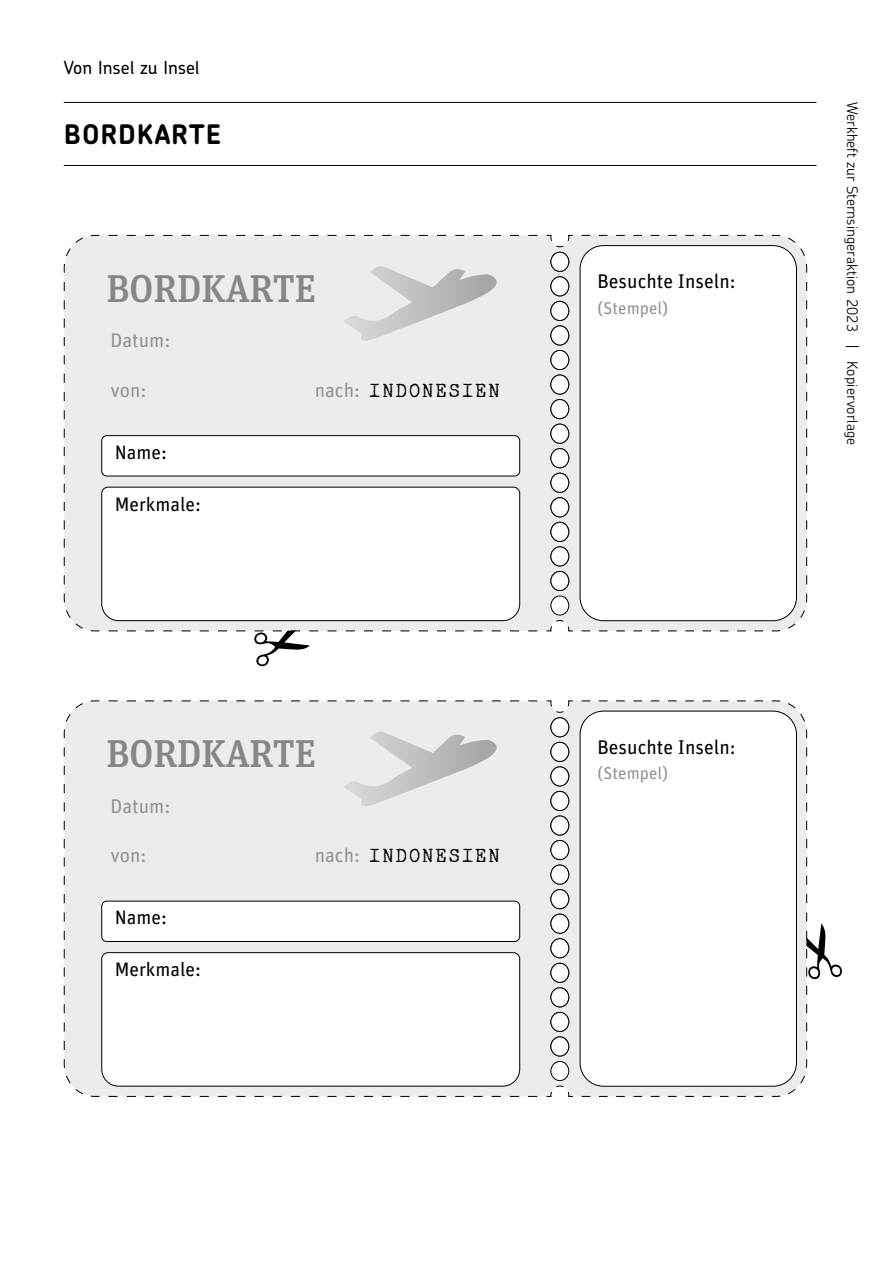
<style>
.page{position:relative;width:893px;height:1263px;background:#fff}
.page>*{position:absolute;margin:0;border:0;box-sizing:border-box;transform-origin:0 0}
.t1{font:500 38.7px "Unit Slab Pro";color:#878786}
.t2{font:700 27px "Chevin Pro";letter-spacing:.035em;color:#000}
.t3{font:19.8px "Unit Pro";color:#000}
.t4{font:19.8px "Unit Pro";color:#919292}
.t5{font:19.5px "Unit Pro";color:#000}
.t6{font:18px "Underwood Champion";letter-spacing:.15em;color:#000}
.t7{font:500 18px "Chevin";letter-spacing:.01em;color:#000}
.t8{font:17.1px "Unit Pro";color:#919292}
.t9{font:300 14.7px "Chevin";letter-spacing:.01em;color:#000}
.s1{font-family:"Unit Pro";font-size:19.8px;color:#919292}
.s2{font-size:19.8px}
</style>
<div class="page">
<hr style="left:64px;top:165px;width:752px;height:1px;background:#000">
<hr style="left:64px;top:102px;width:752px;height:1px;background:#000">
<svg style="left:582px;top:631px;width:182px;height:1px"></svg>
<div style="left:64px;top:235px;width:743px;height:396px;background:#ececed"></div>
<div style="left:580px;top:246px;width:216px;height:375px;background:#fff;border-radius:23px"></div>
<div style="left:580px;top:245px;width:217px;height:376px;border:1px solid #000;border-radius:23px"></div>
<svg style="left:343px;top:266px;width:155px;height:75px;background:#dadbdb"></svg>
<div style="left:551px;top:546px;width:18px;height:20px;border:1px solid #000;border-radius:50%"></div>
<div style="left:551px;top:252px;width:18px;height:19px;background:#fff;border-radius:50%"></div>
<div style="left:551px;top:252px;width:18px;height:20px;border:1px solid #000;border-radius:50%"></div>
<div style="left:551px;top:277px;width:18px;height:19px;background:#fff;border-radius:50%"></div>
<div style="left:551px;top:276px;width:18px;height:20px;border:1px solid #000;border-radius:50%"></div>
<div style="left:551px;top:301px;width:18px;height:19px;background:#fff;border-radius:50%"></div>
<div style="left:551px;top:301px;width:18px;height:20px;border:1px solid #000;border-radius:50%"></div>
<div style="left:551px;top:326px;width:18px;height:19px;background:#fff;border-radius:50%"></div>
<div style="left:551px;top:326px;width:18px;height:19px;border:1px solid #000;border-radius:50%"></div>
<div style="left:551px;top:350px;width:18px;height:20px;background:#fff;border-radius:50%"></div>
<div style="left:551px;top:350px;width:18px;height:20px;border:1px solid #000;border-radius:50%"></div>
<div style="left:551px;top:375px;width:18px;height:19px;background:#fff;border-radius:50%"></div>
<div style="left:551px;top:375px;width:18px;height:19px;border:1px solid #000;border-radius:50%"></div>
<div style="left:551px;top:400px;width:18px;height:19px;background:#fff;border-radius:50%"></div>
<div style="left:551px;top:399px;width:18px;height:20px;border:1px solid #000;border-radius:50%"></div>
<div style="left:551px;top:424px;width:18px;height:19px;background:#fff;border-radius:50%"></div>
<div style="left:551px;top:424px;width:18px;height:19px;border:1px solid #000;border-radius:50%"></div>
<div style="left:551px;top:449px;width:18px;height:19px;background:#fff;border-radius:50%"></div>
<div style="left:551px;top:448px;width:18px;height:20px;border:1px solid #000;border-radius:50%"></div>
<div style="left:551px;top:473px;width:18px;height:19px;background:#fff;border-radius:50%"></div>
<div style="left:551px;top:473px;width:18px;height:20px;border:1px solid #000;border-radius:50%"></div>
<div style="left:551px;top:498px;width:18px;height:19px;background:#fff;border-radius:50%"></div>
<div style="left:551px;top:497px;width:18px;height:20px;border:1px solid #000;border-radius:50%"></div>
<div style="left:551px;top:522px;width:18px;height:19px;background:#fff;border-radius:50%"></div>
<div style="left:551px;top:522px;width:18px;height:20px;border:1px solid #000;border-radius:50%"></div>
<div style="left:551px;top:547px;width:18px;height:19px;background:#fff;border-radius:50%"></div>
<div style="left:551px;top:547px;width:18px;height:19px;border:1px solid #000;border-radius:50%"></div>
<div style="left:551px;top:571px;width:18px;height:19px;background:#fff;border-radius:50%"></div>
<div style="left:551px;top:571px;width:18px;height:20px;border:1px solid #000;border-radius:50%"></div>
<div style="left:551px;top:596px;width:18px;height:19px;background:#fff;border-radius:50%"></div>
<div style="left:551px;top:596px;width:18px;height:19px;border:1px solid #000;border-radius:50%"></div>
<div style="left:102px;top:436px;width:418px;height:40px;background:#fff;border-radius:5px"></div>
<div style="left:102px;top:435px;width:418px;height:41px;border:1px solid #000;border-radius:5px"></div>
<svg style="left:101px;top:486px;width:419px;height:135px"></svg>
<svg style="left:109px;top:631px;width:429px;height:35px"></svg>
<div style="left:64px;top:700px;width:743px;height:397px;background:#ececed"></div>
<div style="left:580px;top:711px;width:216px;height:375px;background:#fff;border-radius:23px"></div>
<div style="left:580px;top:711px;width:217px;height:375px;border:1px solid #000;border-radius:23px"></div>
<svg style="left:343px;top:732px;width:155px;height:74px;background:#dadadb"></svg>
<div style="left:551px;top:889px;width:18px;height:20px;background:#0f0f0f;border-radius:50%"></div>
<div style="left:551px;top:718px;width:18px;height:19px;background:#fff;border-radius:50%"></div>
<div style="left:551px;top:717px;width:18px;height:20px;border:1px solid #000;border-radius:50%"></div>
<div style="left:551px;top:742px;width:18px;height:19px;background:#fff;border-radius:50%"></div>
<div style="left:551px;top:742px;width:18px;height:20px;border:1px solid #000;border-radius:50%"></div>
<div style="left:551px;top:767px;width:18px;height:19px;background:#fff;border-radius:50%"></div>
<div style="left:551px;top:766px;width:18px;height:20px;border:1px solid #000;border-radius:50%"></div>
<div style="left:551px;top:791px;width:18px;height:19px;background:#fff;border-radius:50%"></div>
<div style="left:551px;top:791px;width:18px;height:20px;border:1px solid #000;border-radius:50%"></div>
<div style="left:551px;top:816px;width:18px;height:19px;background:#fff;border-radius:50%"></div>
<div style="left:551px;top:816px;width:18px;height:19px;border:1px solid #000;border-radius:50%"></div>
<div style="left:551px;top:840px;width:18px;height:20px;background:#fff;border-radius:50%"></div>
<div style="left:551px;top:840px;width:18px;height:20px;border:1px solid #000;border-radius:50%"></div>
<div style="left:551px;top:865px;width:18px;height:19px;background:#fff;border-radius:50%"></div>
<div style="left:551px;top:865px;width:18px;height:19px;border:1px solid #000;border-radius:50%"></div>
<div style="left:551px;top:890px;width:18px;height:19px;background:#fff;border-radius:50%"></div>
<div style="left:551px;top:889px;width:18px;height:20px;border:1px solid #000;border-radius:50%"></div>
<div style="left:551px;top:914px;width:18px;height:19px;background:#fff;border-radius:50%"></div>
<div style="left:551px;top:914px;width:18px;height:19px;border:1px solid #000;border-radius:50%"></div>
<div style="left:551px;top:939px;width:18px;height:19px;background:#fff;border-radius:50%"></div>
<div style="left:551px;top:938px;width:18px;height:20px;border:1px solid #000;border-radius:50%"></div>
<div style="left:551px;top:963px;width:18px;height:19px;background:#fff;border-radius:50%"></div>
<div style="left:551px;top:963px;width:18px;height:20px;border:1px solid #000;border-radius:50%"></div>
<div style="left:551px;top:988px;width:18px;height:19px;background:#fff;border-radius:50%"></div>
<div style="left:551px;top:987px;width:18px;height:20px;border:1px solid #000;border-radius:50%"></div>
<div style="left:551px;top:1012px;width:18px;height:19px;background:#fff;border-radius:50%"></div>
<div style="left:551px;top:1012px;width:18px;height:20px;border:1px solid #000;border-radius:50%"></div>
<div style="left:551px;top:1037px;width:18px;height:19px;background:#fff;border-radius:50%"></div>
<div style="left:551px;top:1036px;width:18px;height:20px;border:1px solid #000;border-radius:50%"></div>
<div style="left:551px;top:1061px;width:18px;height:19px;background:#fff;border-radius:50%"></div>
<div style="left:551px;top:1061px;width:18px;height:20px;border:1px solid #000;border-radius:50%"></div>
<div style="left:102px;top:901px;width:418px;height:40px;background:#fff;border-radius:5px"></div>
<div style="left:102px;top:901px;width:418px;height:41px;border:1px solid #000;border-radius:5px"></div>
<svg style="left:101px;top:952px;width:419px;height:135px"></svg>
<svg style="left:806px;top:743px;width:36px;height:307px"></svg>
<p class="t7" style="left:64px;top:56px;width:137px">Von Insel zu Insel</p>
<h2 class="t2" style="left:64px;top:116px;width:159px">BORDKARTE</h2>
<h1 class="t1" style="left:106px;top:261px;width:211px">BORDKARTE</h1>
<h3 class="t4" style="left:110px;top:326px;width:61px">Datum:</h3>
<h3 class="t4" style="left:110px;top:376px;width:38px">von:</h3>
<p class="t6" style="left:315px;top:380px;width:186px"><span class="s1">nach:</span> INDONESIEN</p>
<h3 class="t5" style="left:115px;top:438px;width:54px">Name:</h3>
<h3 class="t5" style="left:115px;top:490px;width:88px">Merkmale<span class="s2">:</span></h3>
<h1 class="t1" style="left:106px;top:726px;width:211px">BORDKARTE</h1>
<h3 class="t4" style="left:110px;top:792px;width:61px">Datum:</h3>
<h3 class="t4" style="left:110px;top:841px;width:38px">von:</h3>
<p class="t6" style="left:315px;top:846px;width:186px"><span class="s1">nach:</span> INDONESIEN</p>
<h3 class="t5" style="left:115px;top:904px;width:54px">Name:</h3>
<h3 class="t5" style="left:115px;top:956px;width:88px">Merkmale<span class="s2">:</span></h3>
<h3 class="t3" style="left:597px;top:268px;width:140px">Besuchte Inseln:</h3>
<p class="t8" style="left:597px;top:296px;width:72px">(Stempel)</p>
<h3 class="t3" style="left:597px;top:733px;width:140px">Besuchte Inseln:</h3>
<p class="t8" style="left:597px;top:761px;width:72px">(Stempel)</p>
<p class="t9" style="left:862px;top:102px;width:345px;rotate:90deg">Werkheft zur Sternsingeraktion 2023 | Kopiervorlage</p>
</div>
